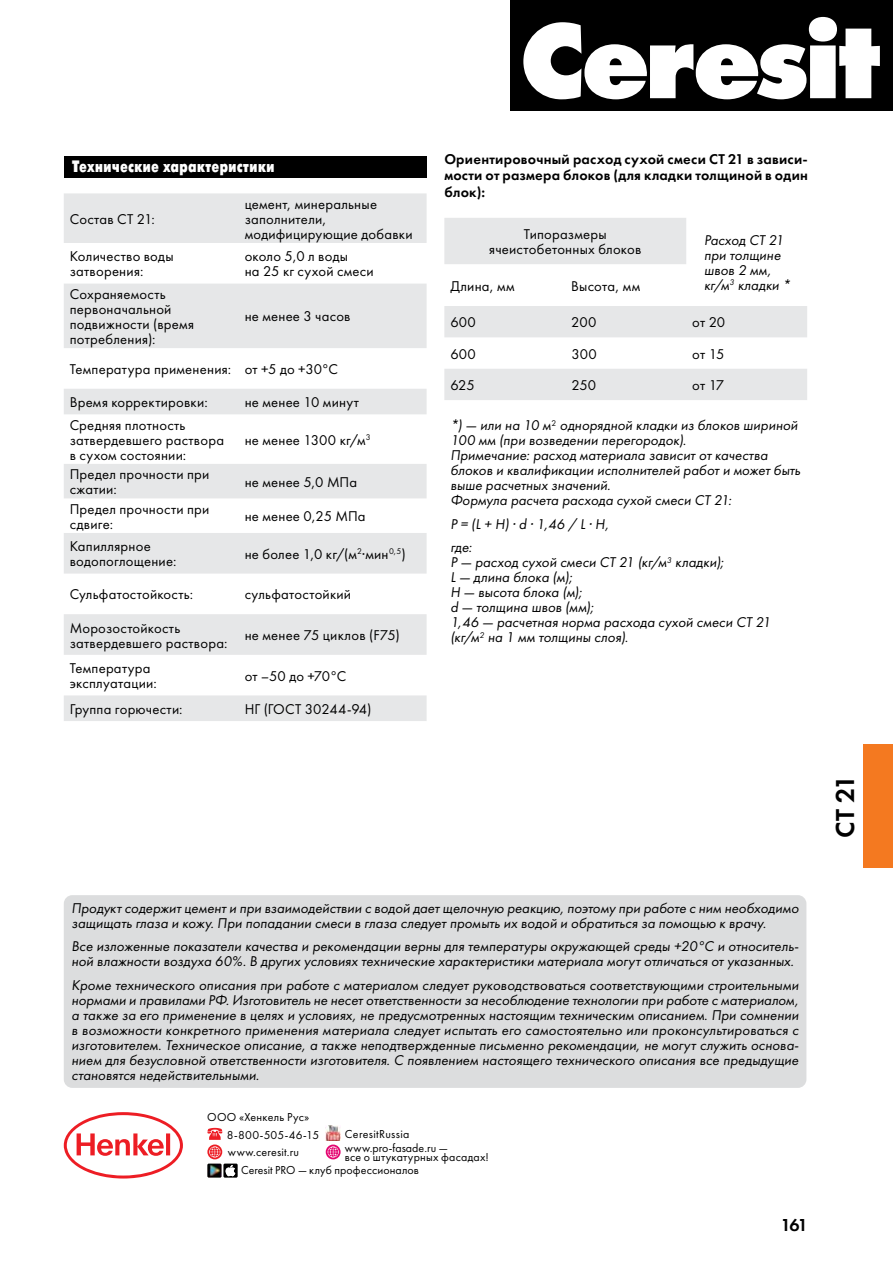
<style>
.page{position:relative;width:893px;height:1263px;background:#fff}
.page>*{position:absolute;margin:0;border:0;box-sizing:border-box;transform-origin:0 0}
.t1{font:27px "Futura New Demi";color:#000}
.t2{font:18px "Futura New Demi";color:#000}
.t3{font:16.5px "Futura Futuris Cond Extra Bold C";letter-spacing:.005em;color:#fff}
.t4{font:italic 14.7px/15px "Futura Book C";letter-spacing:.005em;color:#000}
.t5{font:14.7px/15px "Futura Book C";letter-spacing:.015em;color:#000}
.t6{font:14.7px/16.5px "Futura New Demi";letter-spacing:.015em;color:#000;text-align:justify}
.t7{font:12px/18px "Futura Book C";letter-spacing:.015em;color:#000}
</style>
<div class="page">
<svg style="left:64px;top:1112px;width:119px;height:66px"></svg>
<div style="left:510px;top:0;width:383px;height:111px;background:#000"></div>
<svg style="left:523px;top:17px;width:357px;height:82px"></svg>
<img style="left:325px;top:1125px;width:16px;height:16px">
<img style="left:207px;top:1163px;width:15px;height:14px">
<svg style="left:223px;top:1163px;width:15px;height:14px"></svg>
<svg style="left:207px;top:1128px;width:15px;height:12px"></svg>
<svg style="left:207px;top:1144px;width:15px;height:15px"></svg>
<svg style="left:209px;top:1146px;width:11px;height:11px"></svg>
<svg style="left:326px;top:1144px;width:15px;height:15px"></svg>
<svg style="left:328px;top:1146px;width:11px;height:11px"></svg>
<div style="left:64px;top:156px;width:363px;height:22px;background:#000"></div>
<svg style="left:64px;top:193px;width:363px;height:528px;fill:#e6e7e8"></svg>
<svg style="left:444px;top:218px;width:363px;height:182px;fill:#e6e7e8"></svg>
<div style="left:864px;top:744px;width:29px;height:124px;background:#f47920"></div>
<div style="left:64px;top:895px;width:742px;height:193px;background:#dcddde;border-radius:9px"></div>
<p class="t3" style="left:72px;top:158px;width:204px">Технические характеристики</p>
<p class="t5" style="left:70px;top:212px;width:87px">Состав CT 21:</p>
<p class="t5" style="left:245px;top:197px;width:169px">цемент, минеральные заполнители, модифицирующие добавки</p>
<p class="t5" style="left:70px;top:249px;width:105px">Количество воды затворения:</p>
<p class="t5" style="left:245px;top:249px;width:131px">около 5,0 л воды<br>на 25 кг сухой смеси</p>
<p class="t5" style="left:70px;top:287px;width:126px">Сохраняемость первоначальной подвижности (время потребления):</p>
<p class="t5" style="left:245px;top:309px;width:107px">не менее 3 часов</p>
<p class="t5" style="left:70px;top:362px;width:270px">Температура применения: от +5 до +30°С</p>
<p class="t5" style="left:70px;top:395px;width:139px">Время корректировки:</p>
<p class="t5" style="left:245px;top:395px;width:116px">не менее 10 минут</p>
<p class="t5" style="left:70px;top:417px;width:156px">Средняя плотность затвердевшего раствора в сухом состоянии:</p>
<p class="t5" style="left:245px;top:432px;width:128px">не менее 1300 кг/м<sup>3</sup></p>
<p class="t5" style="left:70px;top:467px;width:141px">Предел прочности при сжатии:</p>
<p class="t5" style="left:245px;top:474px;width:114px">не менее 5,0 МПа</p>
<p class="t5" style="left:70px;top:502px;width:141px">Предел прочности при сдвиге:</p>
<p class="t5" style="left:245px;top:509px;width:122px">не менее 0,25 МПа</p>
<p class="t5" style="left:70px;top:539px;width:108px">Капиллярное водопоглощение:</p>
<p class="t5" style="left:245px;top:547px;width:162px">не более 1,0 кг/(м<sup>2</sup>·мин<sup>0,5</sup>)</p>
<p class="t5" style="left:70px;top:587px;width:125px">Сульфатостойкость:</p>
<p class="t5" style="left:245px;top:587px;width:108px">сульфатостойкий</p>
<p class="t5" style="left:70px;top:620px;width:159px">Морозостойкость затвердевшего раствора:</p>
<p class="t5" style="left:245px;top:628px;width:157px">не менее 75 циклов (F75)</p>
<p class="t5" style="left:70px;top:661px;width:88px">Температура эксплуатации:</p>
<p class="t5" style="left:245px;top:668px;width:103px">от –50 до +70°С</p>
<p class="t5" style="left:70px;top:702px;width:114px">Группа горючести:</p>
<p class="t5" style="left:245px;top:702px;width:128px">НГ (ГОСТ 30244-94)</p>
<p class="t6" style="left:444px;top:150px;width:365px">Ориентировочный расход сухой смеси CT 21 в зависи&shy;мости от размера блоков (для кладки толщиной в один блок):</p>
<p class="t5" style="left:489px;top:227px;width:154px;text-align:center">Типоразмеры ячеистобетонных блоков</p>
<p class="t4" style="left:704px;top:233px;width:88px">Расход CT 21 при толщине швов 2 мм, кг/м<sup>3</sup> кладки *</p>
<p class="t5" style="left:450px;top:278px;width:66px">Длина, мм</p>
<p class="t5" style="left:571px;top:278px;width:71px">Высота, мм</p>
<p class="t5" style="left:450px;top:315px;width:27px">600</p>
<p class="t5" style="left:571px;top:315px;width:27px">200</p>
<p class="t5" style="left:692px;top:315px;width:34px">от 20</p>
<p class="t5" style="left:450px;top:346px;width:27px">600</p>
<p class="t5" style="left:571px;top:346px;width:27px">300</p>
<p class="t5" style="left:692px;top:346px;width:34px">от 15</p>
<p class="t5" style="left:450px;top:378px;width:26px">625</p>
<p class="t5" style="left:571px;top:378px;width:26px">250</p>
<p class="t5" style="left:692px;top:378px;width:33px">от 17</p>
<p class="t4" style="left:450px;top:418px;width:352px">*) — или на 10 м<sup>2</sup> однорядной кладки из блоков шириной 100 мм (при возведении перегородок).<br>Примечание: расход материала зависит от качества блоков и квалификации исполнителей работ и может быть выше расчетных значений.<br>Формула расчета расхода сухой смеси CT 21:</p>
<p class="t4" style="left:450px;top:512px;width:160px;line-height:23.5px">Р = (L + H) · d · 1,46 / L · H, где:</p>
<p class="t4" style="left:450px;top:555px;width:322px">Р — расход сухой смеси CT 21 (кг/м<sup>3</sup> кладки);<br>L — длина блока (м);<br>H — высота блока (м);<br>d — толщина швов (мм);<br>1,46 — расчетная норма расхода сухой смеси CT 21 (кг/м<sup>2</sup> на 1 мм толщины слоя).</p>
<p class="t4" style="left:72px;top:901px;width:729px">Продукт содержит цемент и при взаимодействии с водой дает щелочную реакцию, поэтому при работе с ним необходимо защищать глаза и кожу. При попадании смеси в глаза следует промыть их водой и обратиться за помощью к врачу.</p>
<p class="t4" style="left:72px;top:939px;width:729px">Все изложенные показатели качества и рекомендации верны для температуры окружающей среды +20°C и относитель&shy;ной влажности воздуха 60%. В других условиях технические характеристики материала могут отличаться от указанных.</p>
<p class="t4" style="left:72px;top:978px;width:729px;text-align:justify">Кроме технического описания при работе с материалом следует руководствоваться соответствующими строительными нормами и правилами РФ. Изготовитель не несет ответственности за несоблюдение технологии при работе с материалом, а также за его применение в целях и условиях, не предусмотренных настоящим техническим описанием. При сомнении в возможности конкретного применения материала следует испытать его самостоятельно или проконсультироваться с изготовителем. Техническое описание, а также неподтвержденные письменно рекомендации, не могут служить основа&shy;нием для безусловной ответственности изготовителя. С появлением настоящего технического описания все предыдущие становятся недействительными.</p>
<p class="t7" style="left:227px;top:1108px;width:94px;text-indent:-20px">ООО «Хенкель Рус»<br>8-800-505-46-15</p>
<p class="t7" style="left:345px;top:1125px;width:66px">CeresitRussia</p>
<p class="t7" style="left:228px;top:1143px;width:73px">www.ceresit.ru</p>
<p class="t7" style="left:345px;top:1143px;width:146px;line-height:9.4px">www.pro-fasade.ru —<br>все о штукатурных фасадах!</p>
<p class="t7" style="left:241px;top:1162px;width:179px">Ceresit PRO — клуб профессионалов</p>
<p class="t2" style="left:781px;top:1214px;width:29px">161</p>
<h1 class="t1" style="left:828px;top:838px;width:65px;rotate:-90deg">CT 21</h1>
</div>
